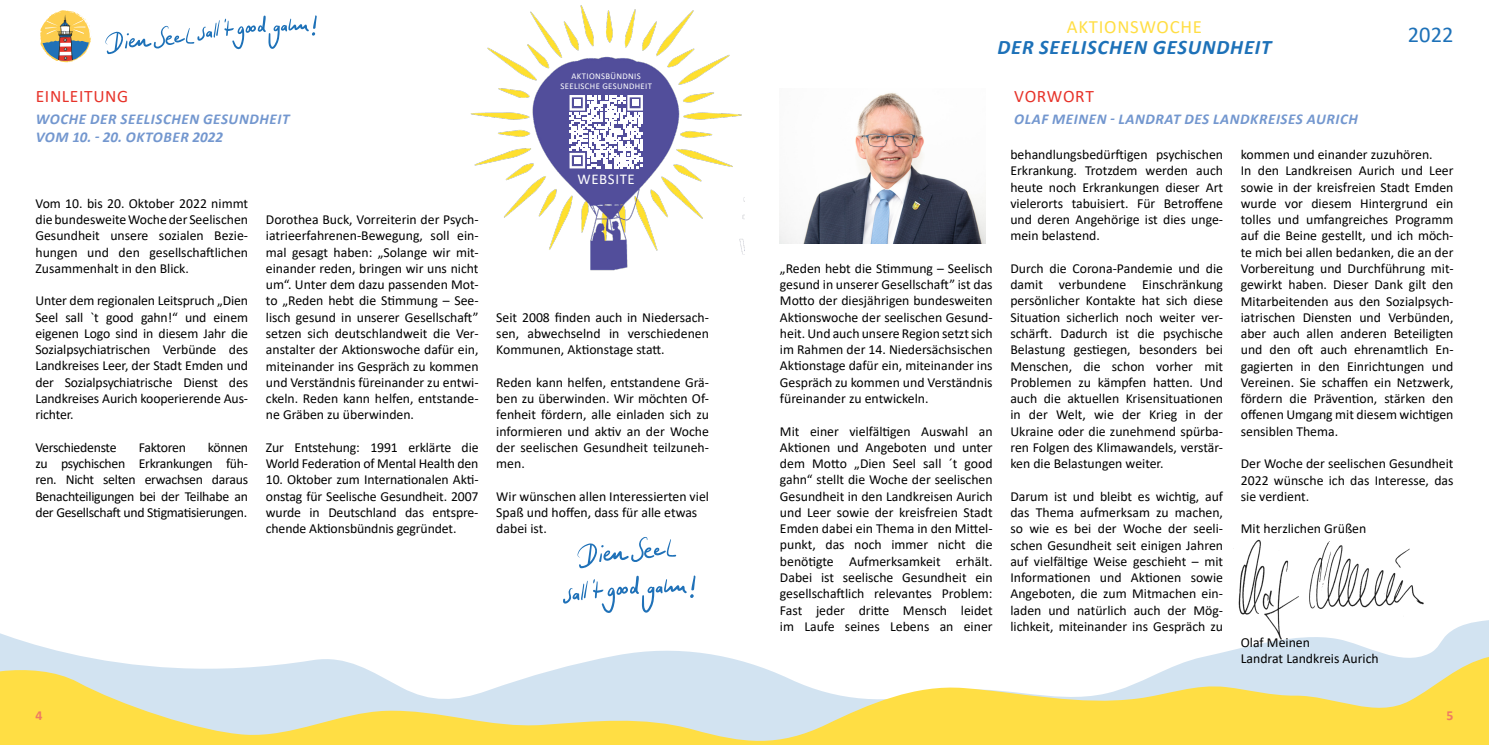
<style>
.page{position:relative;width:1489px;height:745px;background:#fff}
.page>*{position:absolute;margin:0;border:0;box-sizing:border-box;transform-origin:0 0}
.t1{font:22.5px "Calibri";color:#1d71b8}
.t2{font:italic 700 20.62px "Calibri";letter-spacing:.04em;color:#1d71b8}
.t3{font:18.75px "Calibri";letter-spacing:.04em;color:#ffde44}
.t4{font:17.5px "Calibri";letter-spacing:.035em;color:#e7332a}
.t5{font:italic 700 15px/18px "Calibri";letter-spacing:.04em;color:#7397cf}
.t6{font:14.88px "Calibri";letter-spacing:.04em;color:#fff}
.t7{font:13.75px/16.2px "Calibri";color:#000;text-align:justify}
.t8{font:13.75px "Calibri";letter-spacing:-.02em;color:#000}
.t9{font:13.75px "Calibri";letter-spacing:-.025em;color:#000}
.t10{font:700 13.75px "Calibri";color:#ef7b61}
.t11{font:8.75px/10px "Calibri";letter-spacing:.04em;color:#fff;text-align:center}
</style>
<div class="page">
<svg style="left:0;top:612px;width:1488px;height:37px"></svg>
<svg style="left:0;top:649px;width:1488px;height:95px"></svg>
<svg style="left:40px;top:10px;width:52px;height:52px"></svg>
<svg style="left:105px;top:15px;width:212px;height:39px"></svg>
<img style="left:780px;top:93px;width:205px;height:150px">
<img style="left:470px;top:5px;width:274px;height:266px">
<svg style="left:569px;top:95px;width:74px;height:73px"></svg>
<div style="left:574px;top:99px;width:6px;height:7px;background:#fff"></div>
<div style="left:631px;top:99px;width:7px;height:7px;background:#fff"></div>
<div style="left:574px;top:157px;width:6px;height:7px;background:#fff"></div>
<img style="left:1224px;top:539px;width:215px;height:109px">
<svg style="left:577px;top:537px;width:99px;height:31px"></svg>
<svg style="left:563px;top:582px;width:24px;height:21px"></svg>
<svg style="left:593px;top:575px;width:102px;height:37px"></svg>
<p class="t4" style="left:36px;top:84px;width:94px">EINLEITUNG</p>
<p class="t5" style="left:36px;top:109px;width:255px">WOCHE DER SEELISCHEN GESUNDHEIT<br>VOM 10. - 20. OKTOBER 2022</p>
<p class="t7" style="left:35px;top:194px;width:214px">Vom 10. bis 20. Oktober 2022 nimmt die bundesweite Woche der Seelischen Gesundheit unsere sozialen Bezie&shy;hungen und den gesellschaftlichen Zusammenhalt in den Blick.</p>
<p class="t7" style="left:35px;top:292px;width:214px">Unter dem regionalen Leitspruch „Dien Seel sall `t good gahn!“ und einem eigenen Logo sind in diesem Jahr die Sozialpsychiatrischen Verbünde des Landkreises Leer, der Stadt Emden und der Sozialpsychiatrische Dienst des Landkreises Aurich kooperierende Aus&shy;richter.</p>
<p class="t8" style="left:35px;top:437px;width:83px">Verschiedenste</p>
<p class="t9" style="left:139px;top:437px;width:49px">Faktoren</p>
<p class="t7" style="left:35px;top:438px;width:214px;text-indent:172px">können zu psychischen Erkrankungen füh&shy;ren. Nicht selten erwachsen daraus Benachteiligungen bei der Teilhabe an der Gesellschaft und Stigmatisierungen.</p>
<p class="t7" style="left:266px;top:211px;width:214px">Dorothea Buck, Vorreiterin der Psych&shy;iatrieerfahrenen-Bewegung, soll ein&shy;mal gesagt haben: „Solange wir mit&shy;einander reden, bringen wir uns nicht um“. Unter dem dazu passenden Mot&shy;to „Reden hebt die Stimmung – See&shy;lisch gesund in unserer Gesellschaft” setzen sich deutschlandweit die Ver&shy;anstalter der Aktionswoche dafür ein, miteinander ins Gespräch zu kommen und Verständnis füreinander zu entwi&shy;ckeln. Reden kann helfen, entstande&shy;ne Gräben zu überwinden.</p>
<p class="t7" style="left:266px;top:438px;width:214px">Zur Entstehung: 1991 erklärte die<br>World Federation of Mental Health den</p>
<p class="t7" style="left:266px;top:471px;width:214px">10. Oktober zum Internationalen Akti&shy;onstag für Seelische Gesundheit. 2007 wurde in Deutschland das entspre&shy;chende Aktionsbündnis gegründet.</p>
<p class="t11" style="left:560px;top:71px;width:93px">AKTIONSBÜNDNIS<br>SEELISCHE GESUNDHEIT</p>
<p class="t6" style="left:577px;top:168px;width:59px">WEBSITE</p>
<p class="t7" style="left:496px;top:308px;width:214px">Seit 2008 finden auch in Niedersach&shy;sen, abwechselnd in verschiedenen Kommunen, Aktionstage statt.</p>
<p class="t7" style="left:496px;top:373px;width:214px">Reden kann helfen, entstandene Grä&shy;ben zu überwinden. Wir möchten Of&shy;fenheit fördern, alle einladen sich zu informieren und aktiv an der Woche der seelischen Gesundheit teilzuneh&shy;men.</p>
<p class="t7" style="left:496px;top:487px;width:214px;text-align:left">Wir wünschen allen Interessierten viel<br>Spaß und hoffen, dass für alle etwas dabei ist.</p>
<h3 class="t3" style="left:1066px;top:14px;width:137px">AKTIONSWOCHE</h3>
<h2 class="t2" style="left:997px;top:32px;width:275px">DER SEELISCHEN GESUNDHEIT</h2>
<p class="t4" style="left:1014px;top:84px;width:81px">VORWORT</p>
<p class="t5" style="left:1014px;top:109px;width:345px">OLAF MEINEN - LANDRAT DES LANDKREISES AURICH</p>
<h1 class="t1" style="left:1407px;top:19px;width:47px">2022</h1>
<p class="t7" style="left:780px;top:259px;width:214px">„Reden hebt die Stimmung – Seelisch gesund in unserer Gesellschaft” ist das Motto der diesjährigen bundesweiten Aktionswoche der seelischen Gesund&shy;heit. Und auch unsere Region setzt sich im Rahmen der 14. Niedersächsischen Aktionstage dafür ein, miteinander ins Gespräch zu kommen und Verständnis füreinander zu entwickeln.</p>
<p class="t7" style="left:780px;top:422px;width:214px">Mit einer vielfältigen Auswahl an Aktionen und Angeboten und unter dem Motto „Dien Seel sall ´t good gahn“ stellt die Woche der seelischen Gesundheit in den Landkreisen Aurich und Leer sowie der kreisfreien Stadt Emden dabei ein Thema in den Mittel&shy;punkt, das noch immer nicht die benötigte Aufmerksamkeit erhält.<br>Dabei ist seelische Gesundheit ein gesellschaftlich relevantes Problem:<br>Fast jeder dritte Mensch leidet im Laufe seines Lebens an einer</p>
<p class="t7" style="left:1010px;top:146px;width:214px">behandlungsbedürftigen psychischen Erkrankung. Trotzdem werden auch heute noch Erkrankungen dieser Art vielerorts tabuisiert. Für Betroffene und deren Angehörige ist dies unge&shy;mein belastend.</p>
<p class="t7" style="left:1010px;top:260px;width:214px">Durch die Corona-Pandemie und die damit verbundene Einschränkung persönlicher Kontakte hat sich diese Situation sicherlich noch weiter ver&shy;schärft. Dadurch ist die psychische Belastung gestiegen, besonders bei Menschen, die schon vorher mit Problemen zu kämpfen hatten. Und auch die aktuellen Krisensituationen in der Welt, wie der Krieg in der Ukraine oder die zunehmend spürba&shy;ren Folgen des Klimawandels, verstär&shy;ken die Belastungen weiter.</p>
<p class="t7" style="left:1010px;top:487px;width:214px">Darum ist und bleibt es wichtig, auf das Thema aufmerksam zu machen, so wie es bei der Woche der seeli&shy;schen Gesundheit seit einigen Jahren auf vielfältige Weise geschieht – mit Informationen und Aktionen sowie Angeboten, die zum Mitmachen ein&shy;laden und natürlich auch der Mög&shy;lichkeit, miteinander ins Gespräch zu</p>
<p class="t7" style="left:1240px;top:146px;width:214px;text-align:left">kommen und einander zuzuhören.<br>In den Landkreisen Aurich und Leer sowie in der kreisfreien Stadt Emden wurde vor diesem Hintergrund ein tolles und umfangreiches Programm auf die Beine gestellt, und ich möch&shy;te mich bei allen bedanken, die an der Vorbereitung und Durchführung mit&shy;gewirkt haben. Dieser Dank gilt den Mitarbeitenden aus den Sozialpsych&shy;iatrischen Diensten und Verbünden, aber auch allen anderen Beteiligten und den oft auch ehrenamtlich En&shy;gagierten in den Einrichtungen und Vereinen. Sie schaffen ein Netzwerk, fördern die Prävention, stärken den offenen Umgang mit diesem wichtigen sensiblen Thema.</p>
<p class="t7" style="left:1240px;top:455px;width:214px">Der Woche der seelischen Gesundheit 2022 wünsche ich das Interesse, das sie verdient.</p>
<p class="t7" style="left:1240px;top:520px;width:127px">Mit herzlichen Grüßen</p>
<p class="t7" style="left:1240px;top:633px;width:139px">Olaf Meinen<br>Landrat Landkreis Aurich</p>
<p class="t10" style="left:35px;top:705px;width:8px">4</p>
<p class="t10" style="left:1446px;top:705px;width:8px">5</p>
</div>
